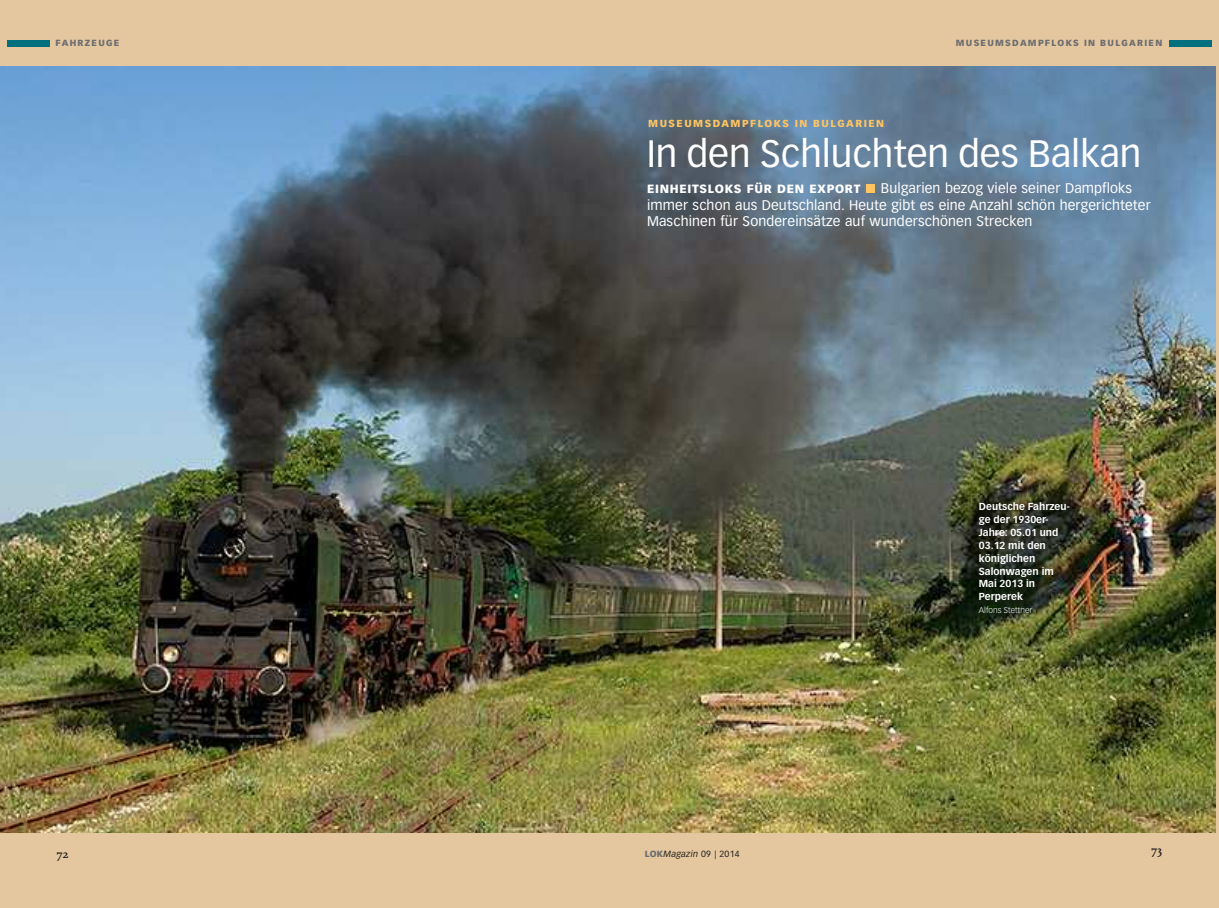
<style>
.page{position:relative;width:1219px;height:908px;background:#fff}
.page>*{position:absolute;margin:0;border:0;box-sizing:border-box;transform-origin:0 0}
.t1{font:37.5px "Vectora LH";color:#fff}
.t2{font:13.75px/16.9px "Vectora LH";letter-spacing:.01em;color:#fff}
.t3{font:700 11.88px "Scala";color:#231f20}
.t4{font:900 11.75px "Vectora LH";letter-spacing:.06em;color:#fff}
.t5{font:700 10px/12.9px "Vectora LH";color:#fff}
.t6{font:900 10px "Vectora LH";letter-spacing:.15em;color:#fec463}
.t7{font:900 8.75px "Vectora LH";letter-spacing:.15em;color:#6c6d70}
.t8{font:italic 8.75px "Vectora LH";letter-spacing:.03em;color:#231f20}
.t9{font:300 8.25px "Vectora LH";letter-spacing:.005em;color:#fff}
.s1{font-weight:900;font-style:normal;color:#6c6d70}
.s2{font-style:normal}
</style>
<div class="page">
<div style="left:0;top:0;width:1219px;height:907px;background:#e4c79e"></div>
<img style="left:0;top:66px;width:1215px;height:765px">
<div style="left:7px;top:40px;width:43px;height:6px;background:#01707e"></div>
<div style="left:1169px;top:40px;width:43px;height:6px;background:#01707e"></div>
<div style="left:867px;top:184px;width:8px;height:9px;background:#fec463"></div>
<p class="t7" style="left:56px;top:39px;width:65px">FAHRZEUGE</p>
<p class="t7" style="left:956px;top:39px;width:208px">MUSEUMSDAMPFLOKS IN BULGARIEN</p>
<p class="t6" style="left:648px;top:118px;width:237px">MUSEUMSDAMPFLOKS IN BULGARIEN</p>
<h1 class="t1" style="left:647px;top:138px;width:496px">In den Schluchten des Balkan</h1>
<p class="t4" style="left:647px;top:183px;width:215px">EINHEITSLOKS FÜR DEN EXPORT</p>
<p class="t2" style="left:647px;top:180px;width:505px;text-indent:234px">Bulgarien bezog viele seiner Dampfloks immer schon aus Deutschland. Heute gibt es eine Anzahl schön hergerichteter<br>Maschinen für Sondereinsätze auf wunderschönen Strecken</p>
<p class="t3" style="left:57px;top:846px;width:14px">72</p>
<p class="t8" style="left:645px;top:849px;width:96px"><span class="s1">LOK</span>Magazin <span class="s2">09 | 2014</span></p>
<p class="t5" style="left:979px;top:500px;width:92px">Deutsche Fahrzeu&shy;ge der 1930er-<br>Jahre: 05.01 und<br>03.12 mit den königlichen<br>Salonwagen im<br>Mai 2013 in<br>Perperek</p>
<p class="t9" style="left:979px;top:606px;width:55px">Alfons Stettner</p>
<p class="t3" style="left:1151px;top:842px;width:12px">73</p>
</div>
